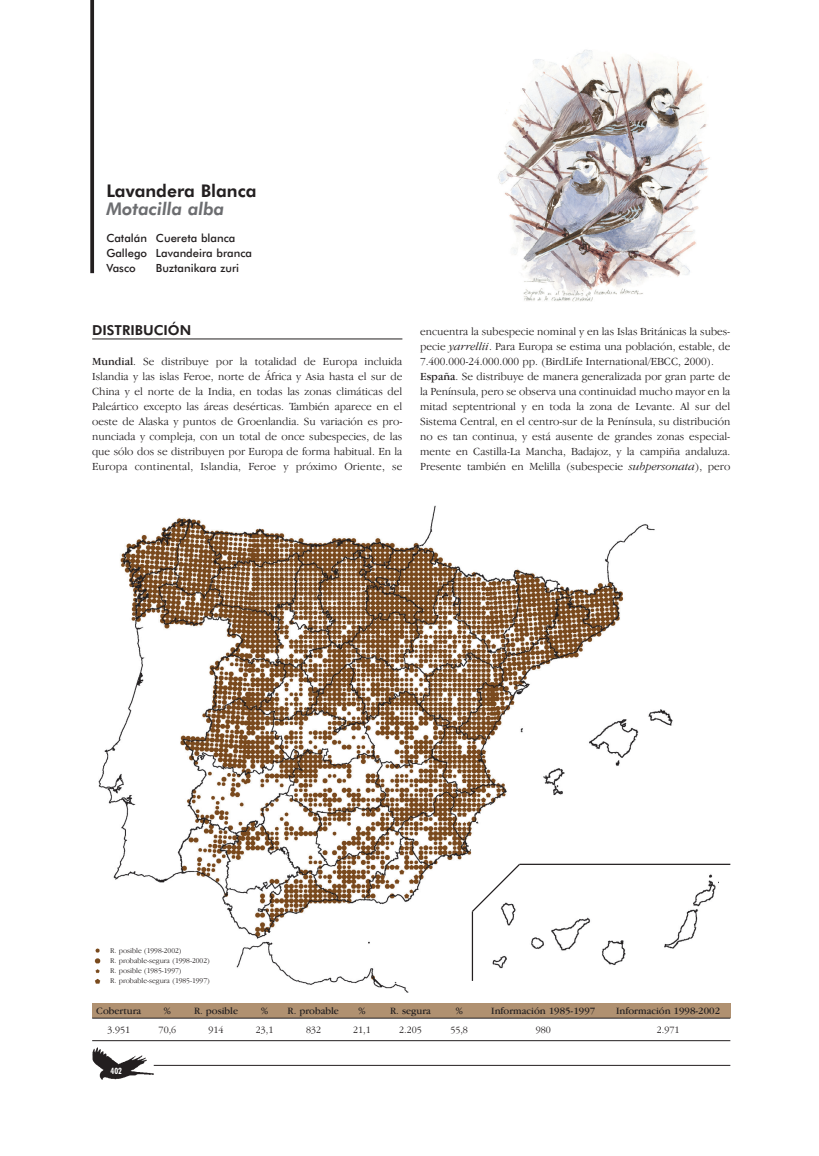
<style>
.page{position:relative;width:819px;height:1156px;background:#fff}
.page>*{position:absolute;margin:0;border:0;box-sizing:border-box;transform-origin:0 0}
.t1{font:800 17.5px "Futura BT";color:#231f20}
.t2{font:italic 800 17.5px "Futura BT";color:#6c6d70}
.t3{font:800 13.75px "Futura BT";color:#231f20}
.t4{font:300 11.25px/15px "Garamond IT Cby BT";color:#231f20;text-align:justify}
.t5{font:500 11.25px/15px "Futura BT";color:#231f20}
.t6{font:10px "Garamond IT Cby BT";color:#231f20}
.t7{font:300 10px "Garamond IT Cby BT";color:#231f20}
.t8{font:700 condensed 8.75px "Futura BT";color:#fff}
.t9{font:300 7.5px/10px "Garamond IT Cby BT";color:#231f20}
.s1{font-weight:400}
.s2{font-style:italic}
</style>
<div class="page">
<hr style="left:92px;top:338px;width:310px;height:1px;background:#231f20">
<img style="left:498px;top:49px;width:212px;height:253px">
<svg style="left:90px;top:0;width:4px;height:273px"></svg>
<img style="left:98px;top:505px;width:620px;height:487px">
<div style="left:92px;top:1002px;width:638px;height:15px;background:#b09171"></div>
<hr style="left:92px;top:1017px;width:638px;height:1px;background:#231f20">
<hr style="left:92px;top:1040px;width:638px;height:1px;background:#231f20">
<img style="left:94px;top:945px;width:14px;height:40px">
<img style="left:92px;top:1047px;width:68px;height:33px">
<hr style="left:154px;top:1064px;width:576px;height:1px;background:#231f20">
<hr style="left:472px;top:911px;width:1px;height:69px;background:#231f20">
<svg style="left:470px;top:862px;width:51px;height:51px"></svg>
<hr style="left:519px;top:863px;width:211px;height:1px;background:#231f20">
<h1 class="t1" style="left:106px;top:184px;width:152px">Lavandera Blanca</h1>
<h1 class="t2" style="left:106px;top:202px;width:119px">Motacilla alba</h1>
<p class="t5" style="left:106px;top:232px;width:147px">Catalán Cuereta blanca<br>Gallego Lavandeira branca<br>Vasco</p>
<p class="t5" style="left:156px;top:262px;width:85px">Buztanikara zuri</p>
<p class="t3" style="left:92px;top:324px;width:101px">DISTRIBUCIÓN</p>
<p class="t4" style="left:92px;top:355px;width:312px"><span class="s1">Mundial</span>. Se distribuye por la totalidad de Europa incluida Islandia y las islas Feroe, norte de África y Asia hasta el sur de China y el norte de la India, en todas las zonas climáticas del Paleártico excepto las áreas desérticas. También aparece en el oeste de Alaska y puntos de Groenlandia. Su variación es pro&shy;nunciada y compleja, con un total de once subespecies, de las que sólo dos se distribuyen por Europa de forma habitual. En la Europa continental, Islandia, Feroe y próximo Oriente, se</p>
<p class="t4" style="left:420px;top:325px;width:312px;text-align:left">encuentra la subespecie nominal y en las Islas Británicas la subes&shy;pecie <span class="s2">yarrellii</span>. Para Europa se estima una población, estable, de 7.400.000-24.000.000 pp. (BirdLife International/EBCC, 2000).<br><span class="s1">España</span>. Se distribuye de manera generalizada por gran parte de la Península, pero se observa una continuidad mucho mayor en la mitad septentrional y en toda la zona de Levante. Al sur del Sistema Central, en el centro-sur de la Península, su distribución no es tan continua, y está ausente de grandes zonas especial&shy;mente en Castilla-La Mancha, Badajoz, y la campiña andaluza.<br>Presente también en Melilla (subespecie <span class="s2">subpersonata</span>), pero</p>
<p class="t9" style="left:110px;top:946px;width:101px">R. posible (1998-2002)<br>R. probable-segura (1998-2002)<br>R. posible (1985-1997)<br>R. probable-segura (1985-1997)</p>
<p class="t6" style="left:96px;top:1007px;width:46px">Cobertura</p>
<p class="t7" style="left:107px;top:1025px;width:24px">3.951</p>
<p class="t8" style="left:110px;top:1066px;width:13px">402</p>
<p class="t6" style="left:164px;top:1007px;width:9px">%</p>
<p class="t7" style="left:159px;top:1025px;width:19px">70,6</p>
<p class="t6" style="left:194px;top:1007px;width:46px">R. posible</p>
<p class="t7" style="left:208px;top:1025px;width:17px">914</p>
<p class="t6" style="left:261px;top:1007px;width:9px">%</p>
<p class="t7" style="left:256px;top:1025px;width:19px">23,1</p>
<p class="t6" style="left:287px;top:1007px;width:53px">R. probable</p>
<p class="t7" style="left:306px;top:1025px;width:17px">832</p>
<p class="t6" style="left:358px;top:1007px;width:9px">%</p>
<p class="t7" style="left:353px;top:1025px;width:19px">21,1</p>
<p class="t6" style="left:390px;top:1007px;width:42px">R. segura</p>
<p class="t7" style="left:399px;top:1025px;width:24px">2.205</p>
<p class="t6" style="left:455px;top:1007px;width:9px">%</p>
<p class="t7" style="left:450px;top:1025px;width:19px">55,8</p>
<p class="t6" style="left:491px;top:1007px;width:105px">Información 1985-1997</p>
<p class="t7" style="left:535px;top:1025px;width:17px">980</p>
<p class="t6" style="left:616px;top:1007px;width:105px">Información 1998-2002</p>
<p class="t7" style="left:656px;top:1025px;width:24px">2.971</p>
</div>
